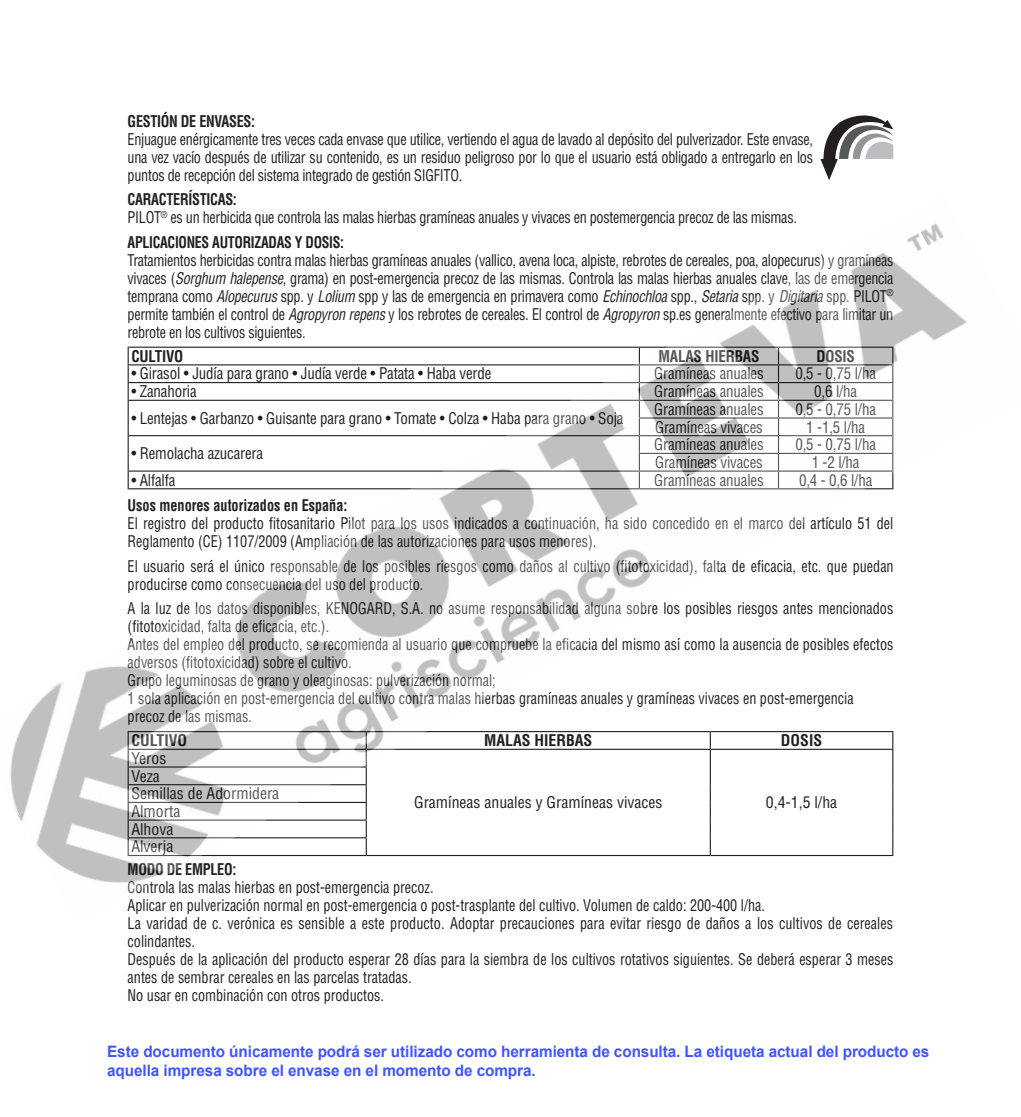
<style>
.page{position:relative;width:1021px;height:1117px;background:#fff}
.page>*{position:absolute;margin:0;border:0;box-sizing:border-box;transform-origin:0 0}
.Body_Text_3{font:condensed 15.75px/18px "Helvetica LT Std";color:#231f20;scale:.9 1}
.Heading_1{font:condensed 15.75px "Helvetica LT Std";letter-spacing:-.01em;color:#231f20;scale:.95 1}
.Body_Text_Indent_3{font:condensed 15.75px "Helvetica LT Std";letter-spacing:-.01em;color:#231f20;scale:.95 1}
.t1{font:700 15.75px/18.9px "Arial";letter-spacing:-.005em;color:#4055ff}
.Body_Text_3-2{font:condensed 15.75px "Helvetica LT Std";letter-spacing:-.02em;color:#231f20;scale:.9 1}
.Body_Text_3-3{font:condensed 15.75px "Helvetica LT Std";color:#231f20}
.OECD-BASIS-TEXT{font:700 condensed 15.75px "Helvetica LT Std";letter-spacing:-.01em;color:#231f20;scale:.9 1}
.OECD-BASIS-TEXT-2{font:700 condensed 15.75px "Helvetica LT Std";letter-spacing:-.01em;color:#231f20;scale:.88 1}
.OECD-BASIS-TEXT-3{font:700 condensed 15.75px "Helvetica LT Std";letter-spacing:-.01em;color:#231f20;scale:.95 1}
.OECD-BASIS-TEXT-4{font:700 condensed 15.75px "Helvetica LT Std";letter-spacing:-.01em;color:#231f20}
.Body_Text{font:700 condensed 15.75px "Helvetica LT Std";letter-spacing:-.02em;color:#231f20;scale:.9 1}
.Body_Text_3-4{font:700 condensed 15.75px "Helvetica LT Std";letter-spacing:-.02em;color:#231f20;scale:.9 1}
.s1{font-style:italic}
</style>
<div class="page">
<svg style="left:820px;top:115px;width:73px;height:65px"></svg>
<img style="left:10px;top:223px;width:957px;height:660px">
<p class="Body_Text" style="left:128px;top:111px;width:143px">GESTIÓN DE ENVASES:</p>
<p class="Body_Text_3" style="left:128px;top:130px;width:763px;text-align:justify">Enjuague enérgicamente tres veces cada envase que utilice, vertiendo el agua de lavado al depósito del pulverizador. Este envase, una vez vacío después de utilizar su contenido, es un residuo peligroso por lo que el usuario está obligado a entregarlo en los puntos de recepción del sistema integrado de gestión SIGFITO.</p>
<p class="Body_Text_3-4" style="left:128px;top:189px;width:123px">CARACTERÍSTICAS:</p>
<p class="Body_Text_3-2" style="left:128px;top:207px;width:745px">PILOT<sup>®</sup> es un herbicida que controla las malas hierbas gramíneas anuales y vivaces en postemergencia precoz de las mismas.</p>
<p class="OECD-BASIS-TEXT-2" style="left:128px;top:232px;width:247px">APLICACIONES AUTORIZADAS Y DOSIS:</p>
<p class="Body_Text_3" style="left:128px;top:251px;width:852px;text-align:justify">Tratamientos herbicidas contra malas hierbas gramíneas anuales (vallico, avena loca, alpiste, rebrotes de cereales, poa, alopecurus) y gramíneas vivaces (<span class="s1">Sorghum halepense</span>, grama) en post-emergencia precoz de las mismas. Controla las malas hierbas anuales clave, las de emergencia temprana como <span class="s1">Alopecurus</span> spp. y <span class="s1">Lolium</span> spp y las de emergencia en primavera como <span class="s1">Echinochloa</span> spp., <span class="s1">Setaria</span> spp. y <span class="s1">Digitaria</span> spp. PILOT<sup>® </sup>permite también el control de <span class="s1">Agropyron repens</span> y los rebrotes de cereales. El control de <span class="s1">Agropyron</span> sp.es generalmente efectivo para limitar un rebrote en los cultivos siguientes.</p>
<p class="OECD-BASIS-TEXT-3" style="left:131px;top:346px;width:56px">CULTIVO</p>
<p class="OECD-BASIS-TEXT-3" style="left:658px;top:346px;width:108px">MALAS HIERBAS</p>
<p class="OECD-BASIS-TEXT-3" style="left:816px;top:346px;width:42px">DOSIS</p>
<p class="Body_Text_Indent_3" style="left:131px;top:364px;width:380px">• Girasol • Judía para grano • Judía verde • Patata • Haba verde</p>
<p class="Heading_1" style="left:654px;top:364px;width:117px">Gramíneas anuales</p>
<p class="Heading_1" style="left:795px;top:364px;width:86px">0,5 - 0,75 l/ha</p>
<p class="Body_Text_Indent_3" style="left:131px;top:381px;width:70px">• Zanahoria</p>
<p class="Heading_1" style="left:654px;top:381px;width:117px">Gramíneas anuales</p>
<p class="Heading_1" style="left:814px;top:381px;width:47px">0,6 l/ha</p>
<p class="Body_Text_Indent_3" style="left:131px;top:408px;width:519px">• Lentejas • Garbanzo • Guisante para grano • Tomate • Colza • Haba para grano • Soja</p>
<p class="Heading_1" style="left:654px;top:399px;width:117px">Gramíneas anuales</p>
<p class="Heading_1" style="left:795px;top:399px;width:86px">0,5 - 0,75 l/ha</p>
<p class="Heading_1" style="left:655px;top:417px;width:115px">Gramíneas vivaces</p>
<p class="Heading_1" style="left:806px;top:417px;width:63px">1 -1,5 l/ha</p>
<p class="Body_Text_Indent_3" style="left:131px;top:443px;width:140px">• Remolacha azucarera</p>
<p class="Heading_1" style="left:654px;top:434px;width:117px">Gramíneas anuales</p>
<p class="Heading_1" style="left:795px;top:434px;width:86px">0,5 - 0,75 l/ha</p>
<p class="Heading_1" style="left:655px;top:452px;width:115px">Gramíneas vivaces</p>
<p class="Heading_1" style="left:811px;top:452px;width:52px">1 -2 l/ha</p>
<p class="Body_Text_Indent_3" style="left:131px;top:470px;width:48px">• Alfalfa</p>
<p class="Heading_1" style="left:654px;top:470px;width:117px">Gramíneas anuales</p>
<p class="Heading_1" style="left:799px;top:470px;width:79px">0,4 - 0,6 l/ha</p>
<p class="OECD-BASIS-TEXT" style="left:128px;top:495px;width:246px">Usos menores autorizados en España:</p>
<p class="Body_Text_3" style="left:128px;top:514px;width:852px">El registro del producto fitosanitario Pilot para los usos indicados a continuación, ha sido concedido en el marco del artículo 51 del<br>Reglamento (CE) 1107/2009 (Ampliación de las autorizaciones para usos menores).</p>
<p class="Body_Text_3" style="left:128px;top:556px;width:852px">El usuario será el único responsable de los posibles riesgos como daños al cultivo (fitotoxicidad), falta de eficacia, etc. que puedan producirse como consecuencia del uso del producto.</p>
<p class="Body_Text_3" style="left:128px;top:599px;width:852px">A la luz de los datos disponibles, KENOGARD, S.A. no asume responsabilidad alguna sobre los posibles riesgos antes mencionados (fitotoxicidad, falta de eficacia, etc.).</p>
<p class="Body_Text_3" style="left:128px;top:635px;width:852px">Antes del empleo del producto, se recomienda al usuario que compruebe la eficacia del mismo así como la ausencia de posibles efectos adversos (fitotoxicidad) sobre el cultivo.</p>
<p class="Body_Text_3" style="left:128px;top:671px;width:808px">Grupo leguminosas de grano y oleaginosas: pulverización normal;<br>1 sola aplicación en post-emergencia del cultivo contra malas hierbas gramíneas anuales y gramíneas vivaces en post-emergencia precoz de las mismas.</p>
<p class="OECD-BASIS-TEXT-4" style="left:131px;top:730px;width:57px">CULTIVO</p>
<p class="OECD-BASIS-TEXT-4" style="left:484px;top:730px;width:110px">MALAS HIERBAS</p>
<p class="OECD-BASIS-TEXT-4" style="left:781px;top:730px;width:43px">DOSIS</p>
<p class="Body_Text_3-3" style="left:131px;top:748px;width:36px">Yeros</p>
<p class="Body_Text_3-3" style="left:414px;top:792px;width:250px">Gramíneas anuales y Gramíneas vivaces</p>
<p class="Body_Text_3-3" style="left:766px;top:792px;width:73px">0,4-1,5 l/ha</p>
<p class="Body_Text_3-3" style="left:131px;top:765px;width:30px">Veza</p>
<p class="Body_Text_3-3" style="left:131px;top:783px;width:149px">Semillas de Adormidera</p>
<p class="Body_Text_3-3" style="left:131px;top:801px;width:50px">Almorta</p>
<p class="Body_Text_3-3" style="left:131px;top:818px;width:43px">Alhova</p>
<p class="Body_Text_3-3" style="left:131px;top:836px;width:43px">Alverja</p>
<p class="OECD-BASIS-TEXT" style="left:128px;top:858px;width:122px">MODO DE EMPLEO:</p>
<p class="Body_Text_3" style="left:128px;top:877px;width:341px">Controla las malas hierbas en post-emergencia precoz.</p>
<p class="Body_Text_3" style="left:128px;top:895px;width:709px">Aplicar en pulverización normal en post-emergencia o post-trasplante del cultivo. Volumen de caldo: 200-400 l/ha.</p>
<p class="Body_Text_3" style="left:128px;top:913px;width:852px">La varidad de c. verónica es sensible a este producto. Adoptar precauciones para evitar riesgo de daños a los cultivos de cereales colindantes.</p>
<p class="Body_Text_3" style="left:128px;top:949px;width:852px">Después de la aplicación del producto esperar 28 días para la siembra de los cultivos rotativos siguientes. Se deberá esperar 3 meses antes de sembrar cereales en las parcelas tratadas.</p>
<p class="Body_Text_3" style="left:128px;top:985px;width:286px">No usar en combinación con otros productos.</p>
<p class="t1" style="left:107px;top:1042px;width:823px">Este documento únicamente podrá ser utilizado como herramienta de consulta. La etiqueta actual del producto es aquella impresa sobre el envase en el momento de compra.</p>
</div>
